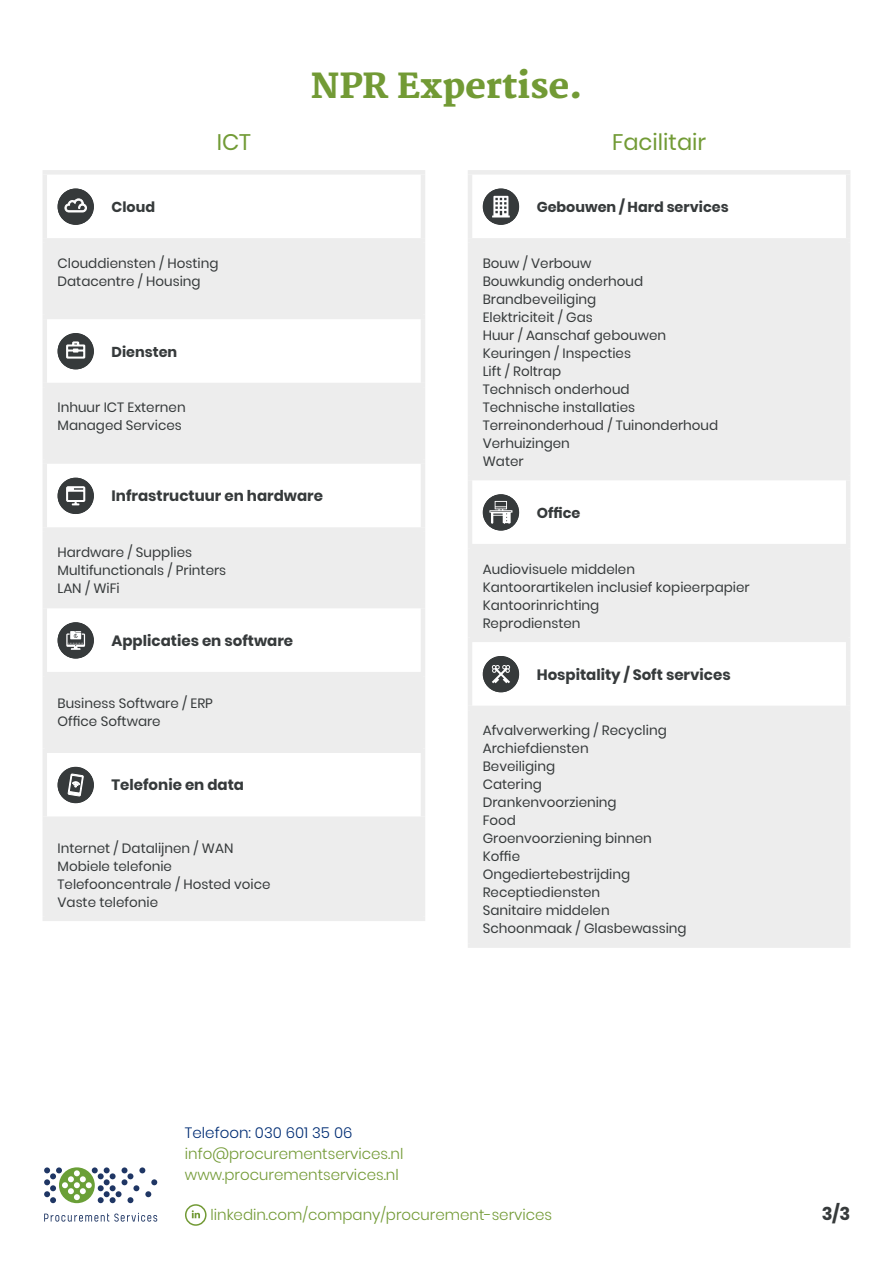
<style>
.page{position:relative;width:893px;height:1263px;background:#fff}
.page>*{position:absolute;margin:0;border:0;box-sizing:border-box;transform-origin:0 0}
.t1{font:900 34.5px "Merriweather";color:#729a35}
.t2{font:22.5px "Poppins";color:#729b36}
.t3{font:700 18px "Poppins";color:#363a3b}
.t4{font:300 15px/21px "Poppins";color:#729a35}
.t5{font:700 15px "Poppins";color:#363a3b}
.t6{font:300 15px "Poppins";color:#002d74}
.t7{font:700 14.4px "Poppins";color:#363a3b}
.t8{font:13.5px/18px "Poppins";color:#363a3b}
</style>
<div class="page">
<svg style="left:44px;top:1167px;width:113px;height:36px"></svg>
<svg style="left:44px;top:1213px;width:113px;height:8px"></svg>
<svg style="left:192px;top:1210px;width:8px;height:8px"></svg>
<div style="left:185px;top:1204px;width:22px;height:22px;border:2px solid #729a35;border-radius:50%"></div>
<svg style="left:47px;top:243px;width:374px;height:673px;fill:#ededed"></svg>
<div style="left:43px;top:170px;width:382px;height:5px;background:#ededed"></div>
<hr style="left:43px;top:175px;width:4px;height:63px;background:#ededed">
<hr style="left:421px;top:175px;width:4px;height:63px;background:#ededed">
<hr style="left:43px;top:315px;width:382px;height:4px;background:#ededed">
<hr style="left:43px;top:319px;width:4px;height:64px;background:#ededed">
<hr style="left:421px;top:319px;width:4px;height:64px;background:#ededed">
<hr style="left:43px;top:464px;width:4px;height:63px;background:#ededed">
<hr style="left:421px;top:464px;width:4px;height:63px;background:#ededed">
<hr style="left:43px;top:608px;width:4px;height:64px;background:#ededed">
<hr style="left:421px;top:608px;width:4px;height:64px;background:#ededed">
<hr style="left:43px;top:753px;width:4px;height:63px;background:#ededed">
<hr style="left:421px;top:753px;width:4px;height:63px;background:#ededed">
<div style="left:43px;top:238px;width:382px;height:5px;background:#ededed"></div>
<hr style="left:43px;top:243px;width:4px;height:72px;background:#ededed">
<hr style="left:421px;top:243px;width:4px;height:72px;background:#ededed">
<hr style="left:43px;top:383px;width:382px;height:4px;background:#ededed">
<hr style="left:43px;top:387px;width:4px;height:72px;background:#ededed">
<hr style="left:421px;top:387px;width:4px;height:72px;background:#ededed">
<div style="left:43px;top:459px;width:382px;height:5px;background:#ededed"></div>
<div style="left:43px;top:527px;width:382px;height:5px;background:#ededed"></div>
<hr style="left:43px;top:532px;width:4px;height:72px;background:#ededed">
<hr style="left:421px;top:532px;width:4px;height:72px;background:#ededed">
<hr style="left:43px;top:604px;width:382px;height:4px;background:#ededed">
<hr style="left:43px;top:672px;width:382px;height:4px;background:#ededed">
<hr style="left:43px;top:676px;width:4px;height:72px;background:#ededed">
<hr style="left:421px;top:676px;width:4px;height:72px;background:#ededed">
<div style="left:43px;top:748px;width:382px;height:5px;background:#ededed"></div>
<div style="left:43px;top:816px;width:382px;height:5px;background:#ededed"></div>
<hr style="left:43px;top:821px;width:4px;height:95px;background:#ededed">
<hr style="left:421px;top:821px;width:4px;height:95px;background:#ededed">
<div style="left:43px;top:916px;width:382px;height:5px;background:#ededed"></div>
<div style="left:58px;top:188px;width:36px;height:37px;background:#363a3b;border-radius:50%"></div>
<svg style="left:65px;top:198px;width:22px;height:14px"></svg>
<div style="left:58px;top:333px;width:36px;height:36px;background:#363a3b;border-radius:50%"></div>
<svg style="left:66px;top:341px;width:19px;height:17px"></svg>
<div style="left:58px;top:478px;width:36px;height:36px;background:#363a3b;border-radius:50%"></div>
<svg style="left:66px;top:486px;width:19px;height:19px"></svg>
<div style="left:58px;top:622px;width:36px;height:37px;background:#363a3b;border-radius:50%"></div>
<svg style="left:66px;top:631px;width:19px;height:19px"></svg>
<div style="left:58px;top:767px;width:36px;height:36px;background:#363a3b;border-radius:50%"></div>
<svg style="left:68px;top:773px;width:16px;height:23px"></svg>
<svg style="left:472px;top:243px;width:374px;height:700px;fill:#ededed"></svg>
<div style="left:468px;top:170px;width:382px;height:5px;background:#ededed"></div>
<hr style="left:468px;top:175px;width:4px;height:63px;background:#ededed">
<hr style="left:846px;top:175px;width:4px;height:63px;background:#ededed">
<hr style="left:468px;top:476px;width:382px;height:4px;background:#ededed">
<hr style="left:468px;top:480px;width:4px;height:64px;background:#ededed">
<hr style="left:846px;top:480px;width:4px;height:64px;background:#ededed">
<hr style="left:468px;top:642px;width:4px;height:64px;background:#ededed">
<hr style="left:846px;top:642px;width:4px;height:64px;background:#ededed">
<div style="left:468px;top:238px;width:382px;height:5px;background:#ededed"></div>
<hr style="left:468px;top:243px;width:4px;height:233px;background:#ededed">
<hr style="left:846px;top:243px;width:4px;height:233px;background:#ededed">
<hr style="left:468px;top:544px;width:382px;height:4px;background:#ededed">
<hr style="left:468px;top:548px;width:4px;height:90px;background:#ededed">
<hr style="left:846px;top:548px;width:4px;height:90px;background:#ededed">
<hr style="left:468px;top:638px;width:382px;height:4px;background:#ededed">
<hr style="left:468px;top:706px;width:382px;height:4px;background:#ededed">
<hr style="left:468px;top:710px;width:4px;height:233px;background:#ededed">
<hr style="left:846px;top:710px;width:4px;height:233px;background:#ededed">
<div style="left:468px;top:943px;width:382px;height:5px;background:#ededed"></div>
<div style="left:483px;top:188px;width:36px;height:37px;background:#363a3b;border-radius:50%"></div>
<svg style="left:492px;top:196px;width:18px;height:21px"></svg>
<div style="left:483px;top:494px;width:36px;height:37px;background:#363a3b;border-radius:50%"></div>
<svg style="left:489px;top:501px;width:23px;height:23px"></svg>
<div style="left:483px;top:656px;width:36px;height:36px;background:#363a3b;border-radius:50%"></div>
<svg style="left:492px;top:665px;width:18px;height:18px"></svg>
<h1 class="t1" style="left:311px;top:65px;width:273px">NPR Expertise.</h1>
<p class="t7" style="left:112px;top:199px;width:45px">Cloud</p>
<h2 class="t2" style="left:217px;top:129px;width:36px">ICT</h2>
<h2 class="t2" style="left:612px;top:129px;width:96px">Facilitair</h2>
<p class="t7" style="left:537px;top:199px;width:193px">Gebouwen / Hard services</p>
<p class="t8" style="left:58px;top:254px;width:163px">Clouddiensten / Hosting<br>Datacentre / Housing</p>
<p class="t7" style="left:112px;top:343px;width:67px">Diensten</p>
<p class="t8" style="left:58px;top:399px;width:130px">Inhuur ICT Externen<br>Managed Services</p>
<p class="t5" style="left:112px;top:487px;width:213px">Infrastructuur en hardware</p>
<p class="t8" style="left:58px;top:543px;width:170px">Hardware / Supplies<br>Multifunctionals / Printers<br>LAN / WiFi</p>
<p class="t5" style="left:112px;top:632px;width:183px">Applicaties en software</p>
<p class="t8" style="left:58px;top:694px;width:157px">Business Software / ERP<br>Office Software</p>
<p class="t5" style="left:112px;top:776px;width:134px">Telefonie en data</p>
<p class="t8" style="left:58px;top:839px;width:215px">Internet / Datalijnen / WAN<br>Mobiele telefonie<br>Telefooncentrale / Hosted voice<br>Vaste telefonie</p>
<p class="t8" style="left:483px;top:254px;width:237px">Bouw / Verbouw<br>Bouwkundig onderhoud<br>Brandbeveiliging<br>Elektriciteit / Gas<br>Huur / Aanschaf gebouwen<br>Keuringen / Inspecties<br>Lift / Roltrap<br>Technisch onderhoud<br>Technische installaties<br>Terreinonderhoud / Tuinonderhoud<br>Verhuizingen<br>Water</p>
<p class="t7" style="left:537px;top:504px;width:45px">Office</p>
<p class="t8" style="left:483px;top:560px;width:268px">Audiovisuele middelen<br>Kantoorartikelen inclusief kopieerpapier<br>Kantoorinrichting<br>Reprodiensten</p>
<p class="t5" style="left:537px;top:666px;width:195px">Hospitality / Soft services</p>
<p class="t8" style="left:483px;top:722px;width:205px">Afvalverwerking / Recycling<br>Archiefdiensten<br>Beveiliging<br>Catering<br>Drankenvoorziening<br>Food<br>Groenvoorziening binnen<br>Koffie<br>Ongediertebestrijding<br>Receptiediensten<br>Sanitaire middelen<br>Schoonmaak / Glasbewassing</p>
<p class="t6" style="left:185px;top:1124px;width:169px">Telefoon: 030 601 35 06</p>
<p class="t4" style="left:185px;top:1143px;width:220px">info@procurementservices.nl www.procurementservices.nl</p>
<p class="t4" style="left:210px;top:1205px;width:343px">linkedin.com/company/procurement-services</p>
<h3 class="t3" style="left:822px;top:1204px;width:30px">3/3</h3>
</div>
